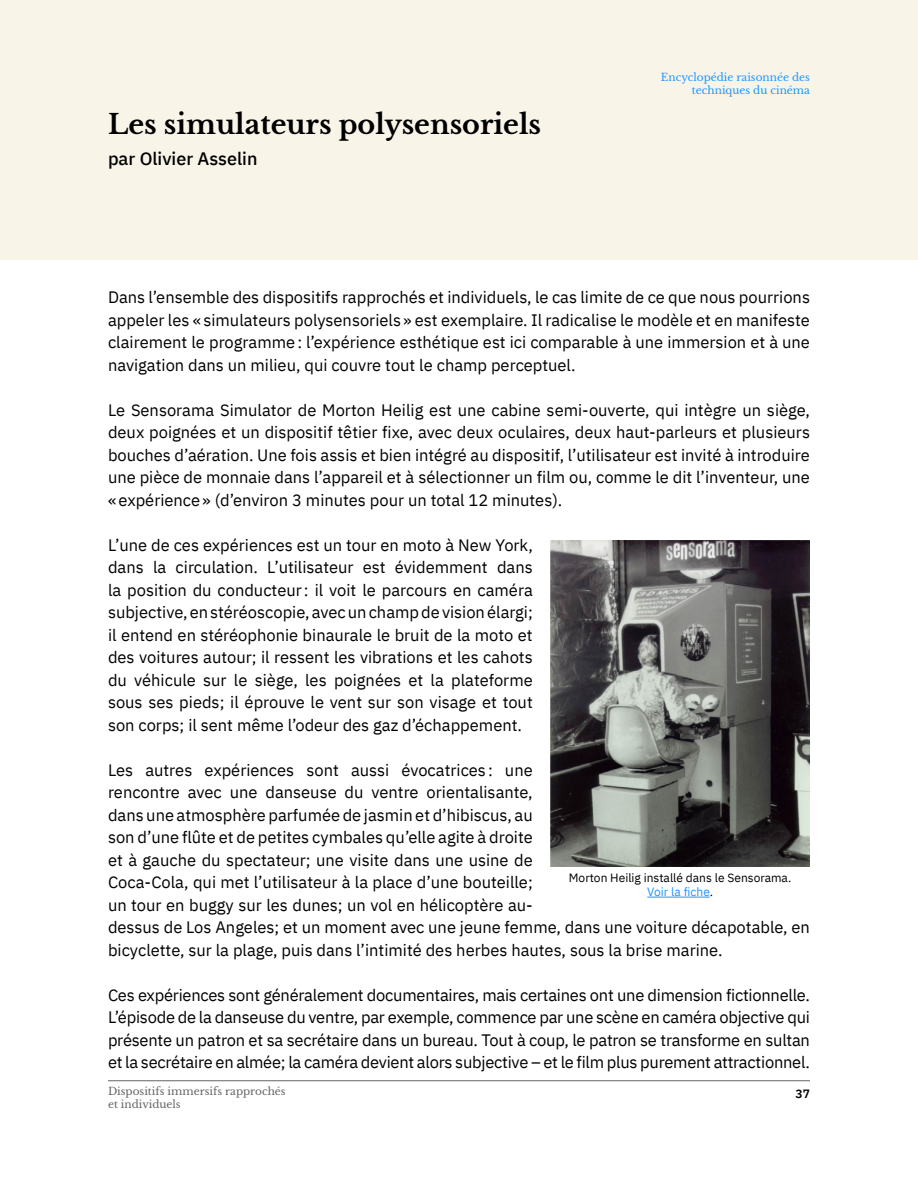
<style>
.page{position:relative;width:918px;height:1188px;background:#fff}
.page>*{position:absolute;margin:0;border:0;box-sizing:border-box;transform-origin:0 0}
.t1{font:700 27px "Libre Baskerville";color:#000}
.t2{font:500 18px "IBM Plex Sans";color:#000}
.t3{font:16.5px/22.5px "IBM Plex Sans";color:#000;text-align:justify}
.t4{font:12px/14.4px "IBM Plex Sans";color:#000;text-align:center}
.t5{font:600 12px "IBM Plex Sans";color:#000}
.t6{font:10.5px/12.6px "Libre Baskerville";color:#646464}
.t7{font:10.5px/12.6px "Libre Baskerville";color:#1f95ff;text-align:right}
.s1{color:#1f95ff}
</style>
<div class="page">
<hr style="left:108px;top:1080px;width:702px;height:1px;background:#646464">
<div style="left:0;top:0;width:918px;height:259px;background:#f8f4e8"></div>
<img style="left:551px;top:540px;width:259px;height:327px">
<hr style="left:647px;top:897px;width:63px;height:1px;background:#1f95ff">
<h1 class="t1" style="left:108px;top:108px;width:435px">Les simulateurs polysensoriels</h1>
<p class="t2" style="left:108px;top:144px;width:151px">par Olivier Asselin</p>
<p class="t7" style="left:661px;top:71px;width:151px">Encyclopédie raisonnée des techniques du cinéma</p>
<p class="t3" style="left:108px;top:285px;width:704px">Dans ’l ensemble des dispositifs rapprochés et individuels le, cas limite de ce que nous pourrions appeler les «simulateurs polysensoriels» est exemplaire. Il radicalise le modèle et en manifeste clairement le programme ’l: expérience esthétique est ici comparable à une immersion et à une navigation dans un milieu, qui couvre tout le champ perceptuel.</p>
<p class="t3" style="left:108px;top:397px;width:704px">Le Sensorama Simulator de Morton Heilig est une cabine semi-ouverte, qui intègre un siège, deux poignées et un dispositif têtier fixe, avec deux oculaires, deux haut-parleurs et plusieurs bouches ’d aération. Une fois assis et bien intégré au dispositif ’l, utilisateur est invité à introduire une pièce de monnaie dans ’l appareil et à sélectionner un film ou, comme le dit ’l inventeur, une «expérience» ( ’d environ 3 minutes pour un total 12 minutes .(</p>
<p class="t3" style="left:108px;top:532px;width:426px;text-align:right">’L une de ces expériences est un tour en moto à New York, dans</p>
<p class="t3" style="left:395px;top:555px;width:94px">évidemment</p>
<p class="t3" style="left:176px;top:555px;width:180px">circulation ’L. utilisateur</p>
<p class="t3" style="left:108px;top:555px;width:426px;text-align:left">dans<br>la position du conducteur: il voit le parcours en caméra subjective,enstéréoscopie,avecunchampdevisionélargi; il entend en stéréophonie binaurale le bruit de la moto et des voitures autour; il ressent les vibrations et les cahots du véhicule sur le siège, les poignées et la plateforme sous ses pieds; il éprouve le vent sur son visage et tout son corps; il sent même ’l odeur des gaz ’d échappement.</p>
<p class="t3" style="left:505px;top:757px;width:29px">une</p>
<p class="t3" style="left:153px;top:555px;width:15px">la</p>
<p class="t3" style="left:363px;top:555px;width:24px">est</p>
<p class="t3" style="left:205px;top:757px;width:91px">expériences</p>
<p class="t3" style="left:401px;top:757px;width:93px">évocatrices:</p>
<p class="t3" style="left:351px;top:757px;width:40px">aussi</p>
<p class="t3" style="left:108px;top:757px;width:27px">Les</p>
<p class="t3" style="left:145px;top:757px;width:49px">autres</p>
<p class="t3" style="left:306px;top:757px;width:34px">sont</p>
<p class="t3" style="left:265px;top:780px;width:73px">danseuse</p>
<p class="t3" style="left:345px;top:780px;width:20px">du</p>
<p class="t3" style="left:427px;top:780px;width:108px">orientalisante,</p>
<p class="t3" style="left:108px;top:780px;width:426px;text-align:left">rencontre<br>dansuneatmosphèreparfuméedejasminet ’d hibiscus,au son ’d une flûte et de petites cymbales qu’elle agite à droite et à gauche du spectateur; une visite dans une usine de Coca-Cola, qui met ’l utilisateur laà place ’d une bouteille;</p>
<p class="t3" style="left:108px;top:915px;width:703px">dessus de Los Angeles; et un moment avec une jeune femme, dans une voiture décapotable, en</p>
<p class="t3" style="left:371px;top:780px;width:49px">ventre</p>
<p class="t3" style="left:188px;top:780px;width:36px">avec</p>
<p class="t3" style="left:230px;top:780px;width:29px">une</p>
<p class="t4" style="left:569px;top:869px;width:224px">Morton Heilig installé dans le Sensorama.<br><span class="s1">Voir la fiche</span>.</p>
<p class="t3" style="left:108px;top:892px;width:426px">un tour en buggy sur les dunes; un vol en hélicoptère au-</p>
<p class="t3" style="left:108px;top:937px;width:616px">bicyclette, sur la plage, puis dans ’l intimité des herbes hautes, sous la brise marine.</p>
<p class="t3" style="left:108px;top:982px;width:703px">Ces expériences sont généralement documentaires, mais certaines ont une dimension fictionnelle. ’Lépisode de la danseuse du ventre, par exemple, commence par une scène en caméra objective qui présente un patron et sa secrétaire dans un bureau. Tout à coup le, patron se transforme en sultan et la secrétaire en almée; la caméra devient alors subjective – et le film plus purement attractionnel.</p>
<p class="t6" style="left:108px;top:1085px;width:179px">Dispositifs immersifs rapprochés et individuels</p>
<p class="t5" style="left:796px;top:1085px;width:16px">37</p>
</div>
